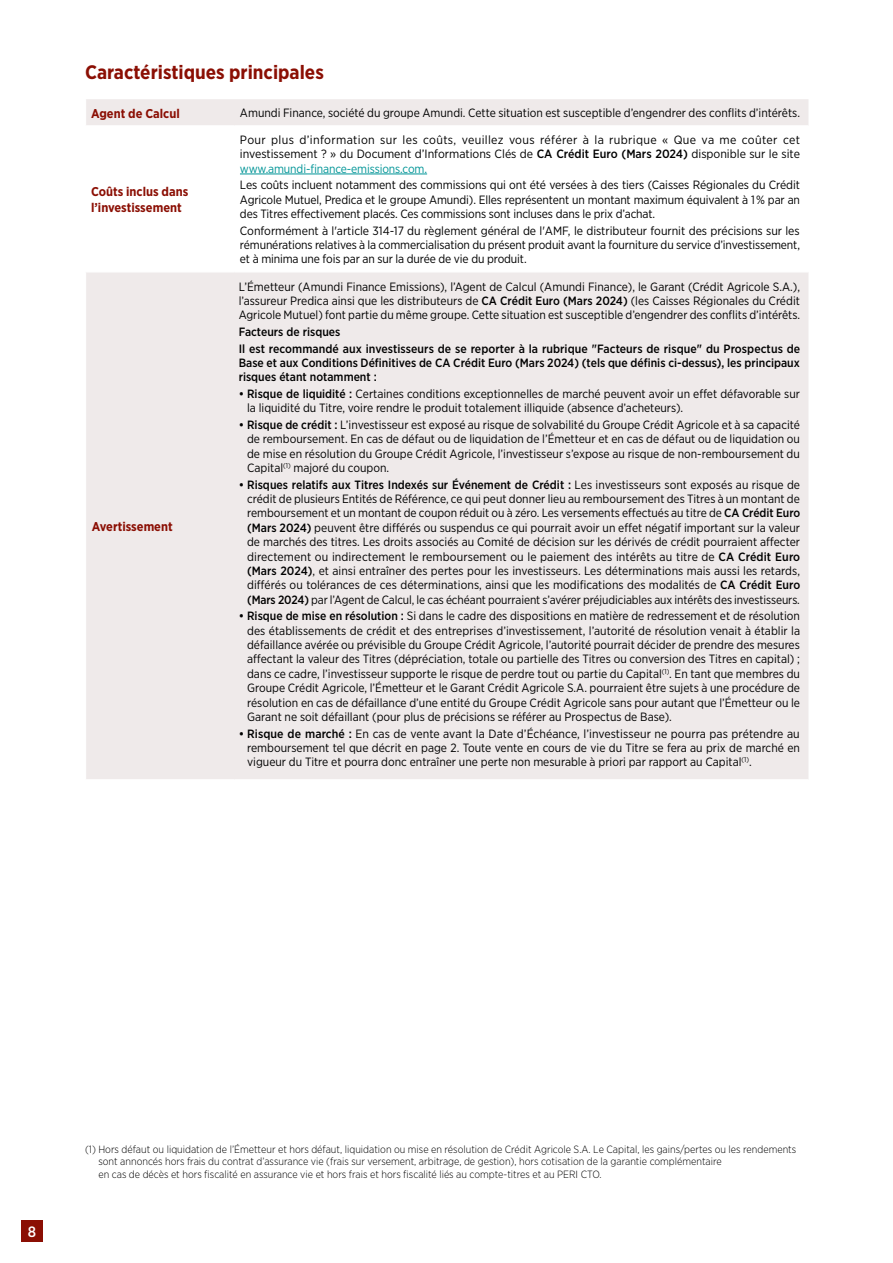
<style>
.page{position:relative;width:893px;height:1263px;background:#fff}
.page>*{position:absolute;margin:0;border:0;box-sizing:border-box;transform-origin:0 0}
.t1{font:700 19.5px "Gotham Narrow";color:#8b0f04}
.t2{font:500 15px "Gotham Narrow";color:#fff}
.t3{font:700 12.75px/15.3px "Gotham Narrow";color:#8b0f04}
.t4{font:12px/14.4px "Gotham Narrow";color:#000;text-align:justify}
.t5{font:500 12px/16.5px "Gotham Narrow";color:#000}
.t6{font:300 10.5px/12.6px "Gotham Narrow";color:#000}
.s1{font-weight:500}
.s2{color:#009597}
</style>
<div class="page">
<div style="left:21px;top:1220px;width:22px;height:22px;background:#8b0f04"></div>
<svg style="left:86px;top:99px;width:722px;height:680px;fill:#efeaea"></svg>
<hr style="left:85px;top:125px;width:149px;height:1px;background:#fff">
<hr style="left:234px;top:125px;width:574px;height:1px;background:#fff">
<hr style="left:85px;top:271px;width:149px;height:1px;background:#fff">
<hr style="left:234px;top:271px;width:574px;height:1px;background:#fff">
<hr style="left:240px;top:174px;width:187px;height:1px;background:#009597">
<h1 class="t1" style="left:85px;top:60px;width:240px">Caractéristiques principales</h1>
<p class="t3" style="left:91px;top:105px;width:90px">Agent de Calcul</p>
<p class="t4" style="left:240px;top:106px;width:561px">Amundi Finance, société du groupe Amundi. Cette situation est susceptible d’engendrer des conflits d’intérêts.</p>
<p class="t3" style="left:91px;top:184px;width:99px">Coûts inclus dans l’investissement</p>
<p class="t3" style="left:92px;top:519px;width:82px">Avertissement</p>
<p class="t4" style="left:240px;top:132px;width:561px">Pour plus d’information sur les coûts, veuillez vous référer à la rubrique « Que va me coûter cet investissement ? » du Document d’Informations Clés de <span class="s1">CA Crédit Euro (Mars 2024)</span> disponible sur le site <span class="s2">www.amundi-finance-emissions.com.</span></p>
<p class="t4" style="left:240px;top:178px;width:562px">Les coûts incluent notamment des commissions qui ont été versées à des tiers (Caisses Régionales du Crédit Agricole Mutuel, Predica et le groupe Amundi). Elles représentent un montant maximum équivalent à 1 % par an des Titres effectivement placés. Ces commissions sont incluses dans le prix d’achat.</p>
<p class="t4" style="left:240px;top:223px;width:561px">Conformément à l'article 314-17 du règlement général de l'AMF, le distributeur fournit des précisions sur les rémunérations relatives à la commercialisation du présent produit avant la fourniture du service d’investissement, et à minima une fois par an sur la durée de vie du produit.</p>
<p class="t4" style="left:239px;top:279px;width:563px">L’Émetteur (Amundi Finance Emissions), l’Agent de Calcul (Amundi Finance), le Garant (Crédit Agricole S.A.), l’assureur Predica ainsi que les distributeurs de <span class="s1">CA Crédit Euro (Mars 2024)</span> (les Caisses Régionales du Crédit Agricole Mutuel) font partie du même groupe. Cette situation est susceptible d’engendrer des conflits d’intérêts.</p>
<p class="t5" style="left:239px;top:323px;width:563px">Facteurs de risques<br>Il est recommandé aux investisseurs de se reporter à la rubrique "Facteurs de risque" du Prospectus de</p>
<p class="t5" style="left:239px;top:355px;width:563px;line-height:14.4px">Base et aux Conditions Définitives de CA Crédit Euro (Mars 2024) (tels que définis ci-dessus), les principaux risques étant notamment :</p>
<p class="t4" style="left:247px;top:386px;width:554px;text-indent:-8px"><span class="s1">• Risque de liquidité :</span> Certaines conditions exceptionnelles de marché peuvent avoir un effet défavorable sur la liquidité du Titre, voire rendre le produit totalement illiquide (absence d’acheteurs).</p>
<p class="t4" style="left:247px;top:417px;width:554px;text-indent:-8px"><span class="s1">• Risque de crédit :</span> L’investisseur est exposé au risque de solvabilité du Groupe Crédit Agricole et à sa capacité de remboursement. En cas de défaut ou de liquidation de l’Émetteur et en cas de défaut ou de liquidation ou de mise en résolution du Groupe Crédit Agricole, l’investisseur s’expose au risque de non-remboursement du Capital<sup>(1)</sup> majoré du coupon.</p>
<p class="t4" style="left:247px;top:477px;width:555px;text-indent:-8px"><span class="s1">• Risques relatifs aux Titres Indexés sur Événement de Crédit :</span> Les investisseurs sont exposés au risque de crédit de plusieurs Entités de Référence, ce qui peut donner lieu au remboursement des Titres à un montant de remboursement et un montant de coupon réduit ou à zéro. Les versements effectués au titre de <span class="s1">CA Crédit Euro (Mars 2024)</span> peuvent être différés ou suspendus ce qui pourrait avoir un effet négatif important sur la valeur de marchés des titres. Les droits associés au Comité de décision sur les dérivés de crédit pourraient affecter directement ou indirectement le remboursement ou le paiement des intérêts au titre de <span class="s1">CA Crédit Euro (Mars 2024)</span>, et ainsi entraîner des pertes pour les investisseurs. Les déterminations mais aussi les retards, différés ou tolérances de ces déterminations, ainsi que les modifications des modalités de <span class="s1">CA Crédit Euro (Mars 2024)</span> par l’Agent de Calcul, le cas échéant pourraient s’avérer préjudiciables aux intérêts des investisseurs.</p>
<p class="t4" style="left:247px;top:609px;width:554px;text-indent:-8px"><span class="s1">• Risque de mise en résolution :</span> Si dans le cadre des dispositions en matière de redressement et de résolution des établissements de crédit et des entreprises d’investissement, l’autorité de résolution venait à établir la défaillance avérée ou prévisible du Groupe Crédit Agricole, l’autorité pourrait décider de prendre des mesures affectant la valeur des Titres (dépréciation, totale ou partielle des Titres ou conversion des Titres en capital) ; dans ce cadre, l’investisseur supporte le risque de perdre tout ou partie du Capital<sup>(1)</sup>. En tant que membres du Groupe Crédit Agricole, l’Émetteur et le Garant Crédit Agricole S.A. pourraient être sujets à une procédure de résolution en cas de défaillance d’une entité du Groupe Crédit Agricole sans pour autant que l’Émetteur ou le Garant ne soit défaillant (pour plus de précisions se référer au Prospectus de Base).</p>
<p class="t4" style="left:247px;top:726px;width:554px;text-indent:-8px"><span class="s1">• Risque de marché :</span> En cas de vente avant la Date d’Échéance, l’investisseur ne pourra pas prétendre au remboursement tel que décrit en page 2. Toute vente en cours de vie du Titre se fera au prix de marché en vigueur du Titre et pourra donc entraîner une perte non mesurable à priori par rapport au Capital<sup>(1)</sup>.</p>
<p class="t2" style="left:28px;top:1222px;width:10px">8</p>
<p class="t6" style="left:98px;top:1142px;width:699px;text-indent:-13px">(1) Hors défaut ou liquidation de l’Émetteur et hors défaut, liquidation ou mise en résolution de Crédit Agricole S.A. Le Capital, les gains/pertes ou les rendements sont annoncés hors frais du contrat d’assurance vie (frais sur versement, arbitrage, de gestion), hors cotisation de la garantie complémentaire<br>en cas de décès et hors fiscalité en assurance vie et hors frais et hors fiscalité liés au compte-titres et au PERI CTO.</p>
</div>
